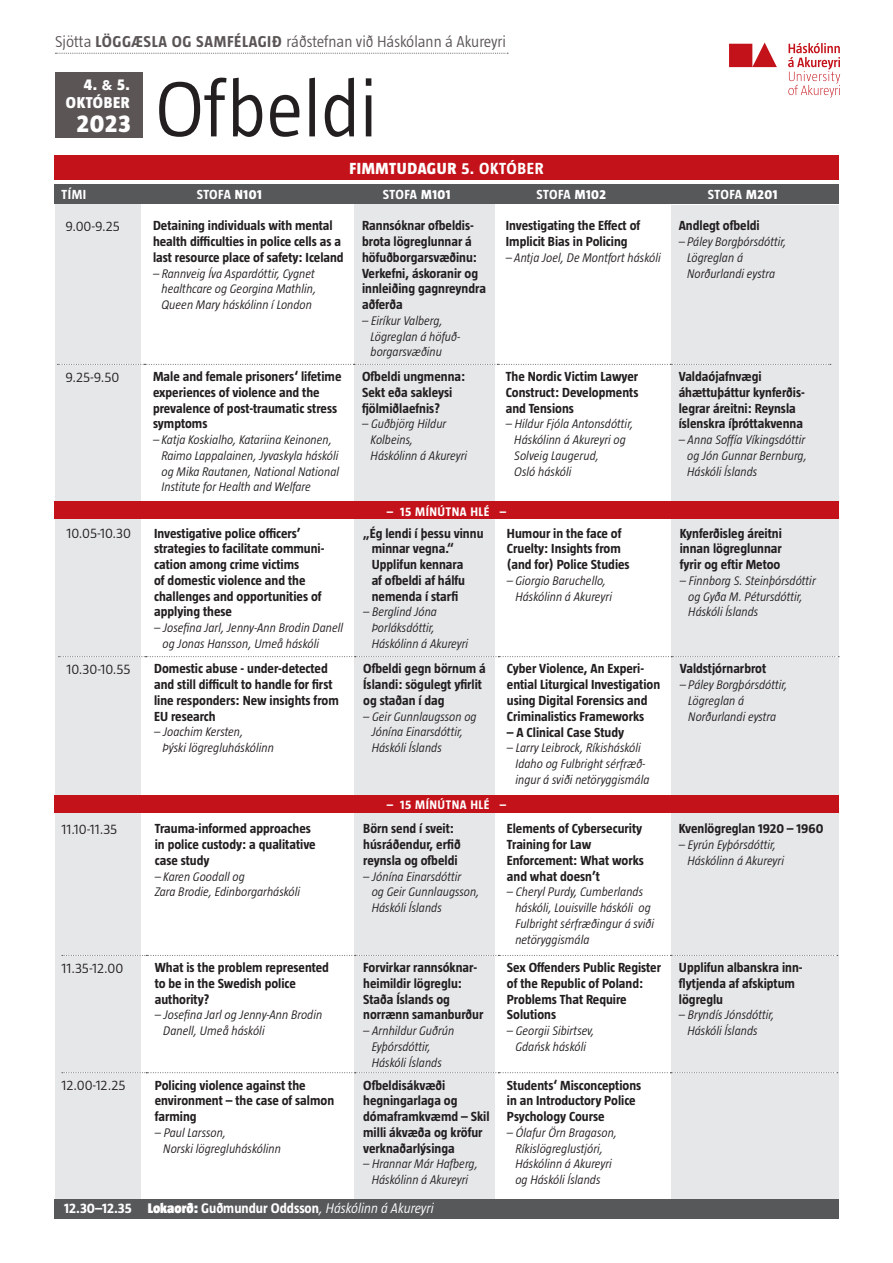
<style>
.page{position:relative;width:893px;height:1263px;background:#fff}
.page>*{position:absolute;margin:0;border:0;box-sizing:border-box;transform-origin:0 0}
.t1{font:300 80.55px "Taz";color:#231f20}
.t2{font:800 25.05px "Taz";color:#fff}
.t3{font:800 16.5px "Taz";letter-spacing:.04em;color:#fff}
.t4{font:300 16.2px "Taz";color:#5b5655}
.t5{font:800 16.2px/17.2px "Taz";letter-spacing:.04em;color:#fff;text-align:right}
.t6{font:300 14.25px "Taz";color:#231f20}
.t7{font:700 14.25px "Taz";color:#fff}
.t8{font:700 13.5px/15.8px "Taz";color:#231f20}
.t9{font:700 13.5px "Taz";letter-spacing:.035em;color:#fff}
.t10{font:italic 300 12.75px/15.8px "Taz";color:#231f20}
.t11{font:700 12.75px "Taz";letter-spacing:.04em;color:#fff}
.s1{font-weight:700}
.s2{font-family:"Avenir";font-weight:900;font-size:13.8px}
.s3{font-weight:800}
.s4{font-weight:900}
.s5{font-weight:300;font-style:italic}
</style>
<div class="page">
<div style="left:671px;top:206px;width:167px;height:1002px;background:#e6e7e9"></div>
<div style="left:355px;top:200px;width:140px;height:1008px;background:#e6e7e9"></div>
<div style="left:55px;top:200px;width:86px;height:1008px;background:#e6e7e9"></div>
<div style="left:55px;top:185px;width:784px;height:19px;background:#57585a"></div>
<svg style="left:729px;top:43px;width:111px;height:55px"></svg>
<div style="left:55px;top:1199px;width:784px;height:19px;background:#57585a"></div>
<div style="left:55px;top:155px;width:784px;height:25px;background:#c4121a"></div>
<div style="left:55px;top:72px;width:87px;height:66px;background:#5b5655"></div>
<svg style="left:55px;top:53px;width:453px;height:1px"></svg>
<svg style="left:62px;top:955px;width:776px;height:1px"></svg>
<svg style="left:62px;top:1072px;width:776px;height:1px"></svg>
<div style="left:54px;top:795px;width:785px;height:17px;background:#c4121a"></div>
<div style="left:54px;top:502px;width:785px;height:17px;background:#c4121a"></div>
<svg style="left:59px;top:656px;width:780px;height:1px"></svg>
<svg style="left:57px;top:364px;width:774px;height:1px"></svg>
<p class="t4" style="left:55px;top:33px;width:452px">Sjötta <span class="s1">LÖGGÆSLA OG SAMFÉLAGIÐ</span> ráðstefnan við Háskólann á Akureyri</p>
<p class="t5" style="left:66px;top:76px;width:66px">4. <span class="s2">&amp;</span> 5.<br>OKTÓBER</p>
<h2 class="t2" style="left:77px;top:110px;width:55px">2023</h2>
<h1 class="t1" style="left:155px;top:67px;width:224px">Ofbeldi</h1>
<p class="t3" style="left:349px;top:159px;width:196px">FIMMTUDAGUR <span class="s1">5. OKTÓBER</span></p>
<p class="t9" style="left:62px;top:187px;width:26px">TÍMI</p>
<p class="t9" style="left:197px;top:187px;width:67px">STOFA <span class="s3">N101</span></p>
<p class="t9" style="left:383px;top:187px;width:69px">STOFA <span class="s3">M101</span></p>
<p class="t9" style="left:536px;top:187px;width:71px">STOFA <span class="s3">M102</span></p>
<p class="t9" style="left:708px;top:187px;width:71px">STOFA <span class="s3">M201</span></p>
<p class="t6" style="left:66px;top:219px;width:56px">9.00-9.25</p>
<p class="t8" style="left:153px;top:218px;width:192px">Detaining individuals with mental health difficulties in police cells as a last resource place of safety: Iceland</p>
<p class="t10" style="left:162px;top:266px;width:156px;text-indent:-9px">– Rannveig Íva Aspardóttir, Cygnet healthcare og Georgina Mathlin,<br>Queen Mary háskólinn í London</p>
<p class="t6" style="left:66px;top:369px;width:55px">9.25-9.50</p>
<p class="t8" style="left:153px;top:369px;width:190px">Male and female prisoners‘ lifetime experiences of violence and the prevalence of post-traumatic stress symptoms</p>
<p class="t10" style="left:162px;top:432px;width:179px;text-indent:-9px">– Katja Koskialho, Katariina Keinonen, Raimo Lappalainen, Jyvaskyla háskóli og Mika Rautanen, National National Institute for Health and Welfare</p>
<p class="t6" style="left:67px;top:526px;width:66px">10.05-10.30</p>
<p class="t8" style="left:154px;top:525px;width:172px">Investigative police officers’ strategies to facilitate communi&shy;cation among crime victims<br>of domestic violence and the challenges and opportunities of applying these</p>
<p class="t10" style="left:163px;top:620px;width:182px;text-indent:-9px">– Josefina Jarl, Jenny-Ann Brodin Danell og Jonas Hansson, Umeå háskóli</p>
<p class="t6" style="left:67px;top:662px;width:66px">10.30-10.55</p>
<p class="t8" style="left:154px;top:661px;width:186px">Domestic abuse - under-detected and still difficult to handle for first line responders: New insights from<br>EU research</p>
<p class="t10" style="left:163px;top:724px;width:113px;text-indent:-9px">– Joachim Kersten,<br>Þýski lögregluháskólinn</p>
<p class="t6" style="left:62px;top:821px;width:57px">11.10-11.35</p>
<p class="t8" style="left:155px;top:821px;width:162px">Trauma-informed approaches in police custody: a qualitative case study</p>
<p class="t10" style="left:155px;top:868px;width:147px">– Karen Goodall og<br>Zara Brodie, Edinborgarháskóli</p>
<p class="t6" style="left:62px;top:960px;width:63px">11.35-12.00</p>
<p class="t8" style="left:155px;top:960px;width:176px">What is the problem represented to be in the Swedish police authority?</p>
<p class="t10" style="left:163px;top:1007px;width:161px;text-indent:-9px">– Josefina Jarl og Jenny-Ann Brodin<br>Danell, Umeå háskóli</p>
<p class="t6" style="left:62px;top:1078px;width:65px">12.00-12.25</p>
<p class="t8" style="left:155px;top:1077px;width:181px">Policing violence against the environment – the case of salmon farming</p>
<p class="t10" style="left:163px;top:1124px;width:119px;text-indent:-9px">– Paul Larsson,<br>Norski lögregluháskólinn</p>
<p class="t8" style="left:362px;top:218px;width:125px">Rannsóknar ofbeldis&shy;brota lögreglunnar á höfuðborgarsvæðinu:<br>Verkefni, áskoranir og innleiðing gagnreyndra aðferða</p>
<p class="t10" style="left:371px;top:313px;width:91px;text-indent:-9px">– Eiríkur Valberg,<br>Lögreglan á höfuð&shy;borgarsvæðinu</p>
<p class="t8" style="left:362px;top:369px;width:105px">Ofbeldi ungmenna:<br>Sekt eða sakleysi fjölmiðlaefnis?</p>
<p class="t10" style="left:371px;top:416px;width:98px;text-indent:-9px">– Guðbjörg Hildur<br>Kolbeins,<br>Háskólinn á Akureyri</p>
<p class="t8" style="left:506px;top:218px;width:136px">Investigating the Effect of<br>Implicit Bias in Policing</p>
<p class="t10" style="left:506px;top:250px;width:157px">– Antja Joel, De Montfort háskóli</p>
<p class="t8" style="left:506px;top:369px;width:134px;text-align:justify">The Nordic Victim Lawyer Construct: Developments and Tensions</p>
<p class="t10" style="left:514px;top:416px;width:121px;text-indent:-9px">– Hildur Fjóla Antonsdóttir,<br>Háskólinn á Akureyri og<br>Solveig Laugerud,<br>Osló háskóli</p>
<p class="t11" style="left:387px;top:504px;width:121px">– 15 MÍNÚTNA HLÉ –</p>
<p class="t8" style="left:372px;top:525px;width:113px;text-indent:-9px">„Ég lendi í þessu vinnu minnar vegna.“<br>Upplifun kennara<br>af ofbeldi af hálfu nemenda í starfi</p>
<p class="t10" style="left:372px;top:604px;width:98px;text-indent:-9px">– Berglind Jóna<br>Þorláksdóttir,<br>Háskólinn á Akureyri</p>
<p class="t8" style="left:363px;top:661px;width:124px">Ofbeldi gegn börnum á<br>Íslandi: sögulegt yfirlit og staðan í dag</p>
<p class="t10" style="left:372px;top:708px;width:107px;text-indent:-9px">– Geir Gunnlaugsson og<br>Jónína Einarsdóttir,<br>Háskóli Íslands</p>
<p class="t8" style="left:507px;top:525px;width:124px">Humour in the face of<br>Cruelty: Insights from (and for) Police Studies</p>
<p class="t10" style="left:515px;top:573px;width:98px;text-indent:-9px">– Giorgio Baruchello,<br>Háskólinn á Akureyri</p>
<p class="t8" style="left:507px;top:661px;width:155px">Cyber Violence, An Experi&shy;ential Liturgical Investigation using Digital Forensics and<br>Criminalistics Frameworks</p>
<p class="t8" style="left:507px;top:724px;width:119px">– A Clinical Case Study</p>
<p class="t10" style="left:515px;top:740px;width:136px;text-indent:-9px">– Larry Leibrock, Ríkisháskóli<br>Idaho og Fulbright sérfræð&shy;ingur á sviði netöryggismála</p>
<p class="t11" style="left:387px;top:798px;width:121px">– 15 MÍNÚTNA HLÉ –</p>
<p class="t8" style="left:363px;top:821px;width:99px">Börn send í sveit: húsráðendur, erfið reynsla og ofbeldi</p>
<p class="t10" style="left:372px;top:868px;width:109px;text-indent:-9px">– Jónína Einarsdóttir<br>og Geir Gunnlaugsson,<br>Háskóli Íslands</p>
<p class="t8" style="left:363px;top:960px;width:122px">Forvirkar rannsóknar&shy;heimildir lögreglu:<br>Staða Íslands og norrænn samanburður</p>
<p class="t10" style="left:372px;top:1023px;width:84px;text-indent:-9px">– Arnhildur Guðrún<br>Eyþórsdóttir,<br>Háskóli Íslands</p>
<p class="t8" style="left:363px;top:1077px;width:128px">Ofbeldisákvæði hegningarlaga og dómaframkvæmd – Skil milli ákvæða og kröfur verknaðarlýsinga</p>
<p class="t10" style="left:363px;top:1156px;width:116px;text-align:center">– Hrannar Már Hafberg,<br>Háskólinn á Akureyri</p>
<p class="t8" style="left:507px;top:821px;width:138px">Elements of Cybersecurity<br>Training for Law<br>Enforcement: What works and what doesn’t</p>
<p class="t10" style="left:515px;top:884px;width:140px;text-indent:-9px">– Cheryl Purdy, Cumberlands háskóli, Louisville háskóli og<br>Fulbright sérfræðingur á sviði netöryggismála</p>
<p class="t8" style="left:507px;top:960px;width:156px">Sex Offenders Public Register of the Republic of Poland:<br>Problems That Require<br>Solutions</p>
<p class="t10" style="left:507px;top:1023px;width:89px;text-align:center">– Georgii Sibirtsev,<br>Gdańsk háskóli</p>
<p class="t8" style="left:507px;top:1077px;width:136px">Students‘ Misconceptions in an Introductory Police<br>Psychology Course</p>
<p class="t10" style="left:515px;top:1124px;width:103px;text-indent:-9px">– Ólafur Örn Bragason,<br>Ríkislögreglustjóri,<br>Háskólinn á Akureyri og Háskóli Íslands</p>
<p class="t7" style="left:64px;top:1201px;width:371px">12.30–12.35 <span class="s4">Lokaorð:</span> Guðmundur Oddsson<span class="s5">, Háskólinn á Akureyri</span></p>
<p class="t8" style="left:679px;top:218px;width:83px">Andlegt ofbeldi</p>
<p class="t10" style="left:687px;top:234px;width:101px;text-indent:-9px">– Páley Borgþórsdóttir,<br>Lögreglan á<br>Norðurlandi eystra</p>
<p class="t8" style="left:679px;top:369px;width:128px">Valdaójafnvægi áhættuþáttur kynferðis&shy;legrar áreitni: Reynsla íslenskra íþróttakvenna</p>
<p class="t10" style="left:687px;top:432px;width:121px;text-indent:-9px">– Anna Soffía Víkingsdóttir og Jón Gunnar Bernburg,<br>Háskóli Íslands</p>
<p class="t8" style="left:680px;top:525px;width:104px;text-align:justify">Kynferðisleg áreitni innan lögreglunnar fyrir og eftir Metoo</p>
<p class="t10" style="left:688px;top:573px;width:129px;text-indent:-9px">– Finnborg S. Steinþórsdóttir og Gyða M. Pétursdóttir,<br>Háskóli Íslands</p>
<p class="t8" style="left:680px;top:661px;width:88px">Valdstjórnarbrot</p>
<p class="t10" style="left:688px;top:677px;width:101px;text-indent:-9px">– Páley Borgþórsdóttir,<br>Lögreglan á<br>Norðurlandi eystra</p>
<p class="t8" style="left:679px;top:821px;width:146px">Kvenlögreglan 1920 – 1960</p>
<p class="t10" style="left:687px;top:837px;width:98px;text-indent:-9px">– Eyrún Eyþórsdóttir,<br>Háskólinn á Akureyri</p>
<p class="t8" style="left:679px;top:960px;width:125px">Upplifun albanskra inn&shy;flytjenda af afskiptum lögreglu</p>
<p class="t10" style="left:687px;top:1007px;width:89px;text-indent:-9px">– Bryndís Jónsdóttir,<br>Háskóli Íslands</p>
</div>
